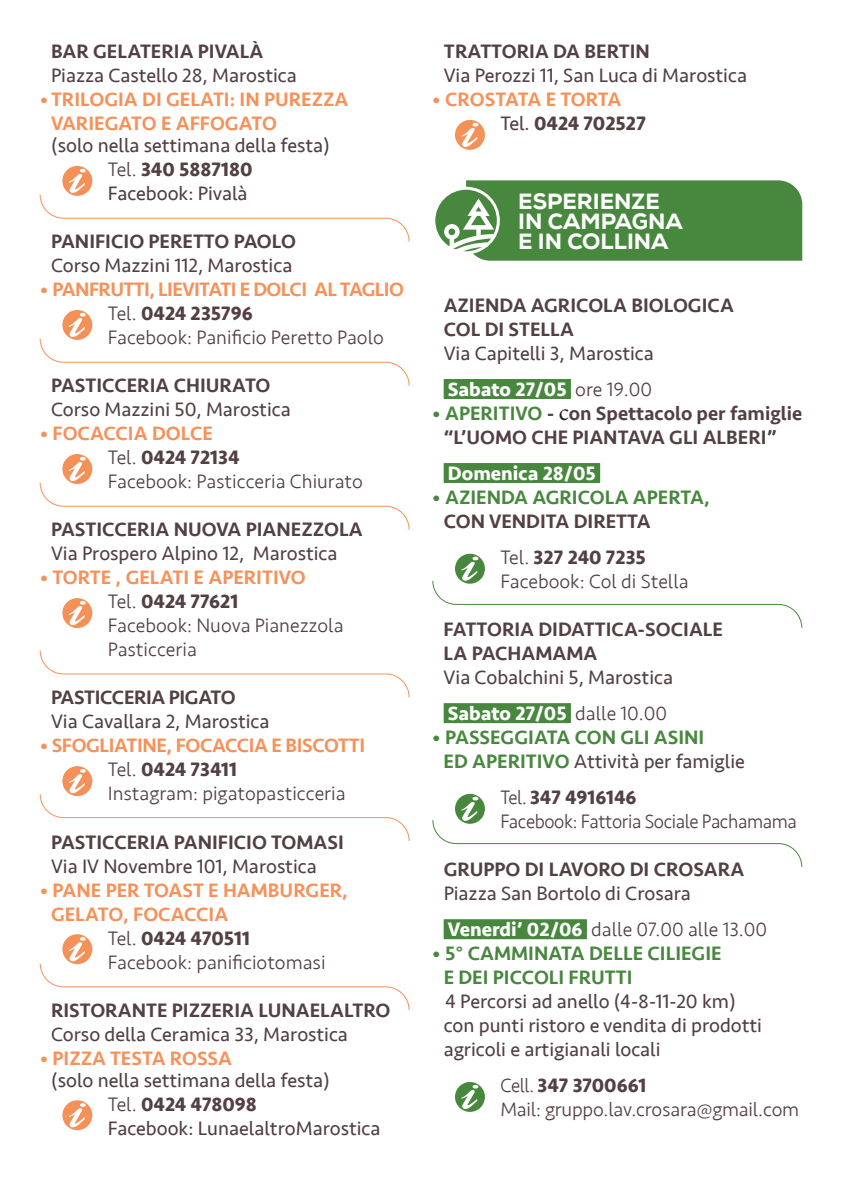
<style>
.page{position:relative;width:842px;height:1191px;background:#fff}
.page>*{position:absolute;margin:0;border:0;box-sizing:border-box;transform-origin:0 0}
.t1{font:800 22px/20px "Nexa";color:#fff}
.t2{font:20px/24px "Seravek";color:#524043}
.t3{font:500 20px/24px "Seravek";color:#524043}
.t4{font:300 20px/24px "Seravek";color:#524043}
.t5{font:500 20px/24px "Seravek";color:#48883e}
.t6{font:500 20px/24px "Seravek";color:#f79159}
.t7{font:500 20px/24px "Seravek";letter-spacing:-.03em;color:#f79159}
.t8{font:300 20px/24px "Seravek";color:#524043;scale:.95 1}
.t9{font:300 20px/24px "Seravek";letter-spacing:-.02em;color:#524043;scale:.95 1}
.t10{font:500 20px/24px "Seravek";letter-spacing:-.02em;color:#f79159}
.t11{font:500 20px "Seravek";letter-spacing:-.02em;color:#524043}
.t12{font:700 20px "Seravek";color:#524043}
.t13{font:700 20px "Seravek";color:#fff}
.s1{font-weight:300}
.s2{font-weight:700}
.s3{font-weight:300;color:#524043}
.s4{font-weight:700;color:#524043}
.s5{font-weight:500;color:#f79159}
.s6{font-weight:400;color:#524043}
.s7{font-weight:700;color:#fff}
.s8{color:#48883e}
.s9{font-family:"Minion Pro";font-weight:400;font-size:24px;color:#231f20}
</style>
<div class="page">
<svg style="left:62px;top:166px;width:30px;height:30px"></svg>
<div style="left:62px;top:310px;width:30px;height:30px;background:#f39159;border-radius:50%"></div>
<div style="left:62px;top:454px;width:30px;height:30px;background:#f39159;border-radius:50%"></div>
<div style="left:62px;top:598px;width:30px;height:30px;background:#f39159;border-radius:50%"></div>
<svg style="left:69px;top:601px;width:17px;height:24px"></svg>
<svg style="left:62px;top:766px;width:30px;height:30px"></svg>
<svg style="left:62px;top:934px;width:30px;height:30px"></svg>
<div style="left:62px;top:1100px;width:30px;height:30px;background:#f39159;border-radius:50%"></div>
<svg style="left:69px;top:1103px;width:17px;height:24px"></svg>
<div style="left:455px;top:120px;width:30px;height:30px;background:#f39159;border-radius:50%"></div>
<svg style="left:461px;top:123px;width:17px;height:24px"></svg>
<div style="left:444px;top:379px;width:127px;height:20px;background:#48883e"></div>
<div style="left:444px;top:463px;width:156px;height:20px;background:#48883e"></div>
<div style="left:444px;top:703px;width:127px;height:20px;background:#48883e"></div>
<div style="left:444px;top:919px;width:143px;height:20px;background:#48883e"></div>
<div style="left:455px;top:554px;width:30px;height:29px;background:#48883e;border-radius:50%"></div>
<div style="left:455px;top:794px;width:30px;height:29px;background:#48883e;border-radius:50%"></div>
<div style="left:455px;top:1082px;width:30px;height:29px;background:#48883e;border-radius:50%"></div>
<svg style="left:461px;top:1084px;width:17px;height:25px"></svg>
<div style="left:435px;top:190px;width:62px;height:61px;background:#48883e;border-radius:50%"></div>
<svg style="left:444px;top:180px;width:358px;height:81px;background:#55904c"></svg>
<svg style="left:39px;top:169px;width:371px;height:73px"></svg>
<svg style="left:432px;top:796px;width:371px;height:71px"></svg>
<svg style="left:432px;top:556px;width:371px;height:72px"></svg>
<svg style="left:39px;top:313px;width:371px;height:73px"></svg>
<svg style="left:39px;top:457px;width:371px;height:73px"></svg>
<svg style="left:39px;top:650px;width:371px;height:48px"></svg>
<svg style="left:39px;top:769px;width:371px;height:72px"></svg>
<svg style="left:39px;top:937px;width:371px;height:74px"></svg>
<p class="t3" style="left:51px;top:40px;width:214px">BAR GELATERIA PIVALÀ</p>
<p class="t2" style="left:51px;top:63px;width:247px">Piazza Castello 28, Marostica</p>
<p class="t6" style="left:51px;top:88px;width:299px;text-indent:-11px">• TRILOGIA DI GELATI: IN PUREZZA<br>VARIEGATO E AFFOGATO</p>
<p class="t2" style="left:108px;top:133px;width:224px;text-indent:-57px">(solo nella settimana della festa)<br><span class="s1">Tel.</span> <span class="s2">340 5887180<br></span>Facebook: Pivalà</p>
<p class="t3" style="left:51px;top:230px;width:247px">PANIFICIO PERETTO PAOLO</p>
<p class="t2" style="left:51px;top:253px;width:243px">Corso Mazzini 112, Marostica</p>
<p class="t7" style="left:108px;top:278px;width:298px;text-indent:-68px">• PANFRUTTI, LIEVITATI E DOLCI AL TAGLIO<br><span class="s3">Tel.</span> <span class="s4">0424 235796<br></span><span class="s3">Facebook: Panificio Peretto Paolo</span></p>
<p class="t3" style="left:51px;top:374px;width:221px">PASTICCERIA CHIURATO</p>
<p class="t2" style="left:51px;top:397px;width:241px">Corso Mazzini 50, Marostica</p>
<p class="t4" style="left:108px;top:422px;width:257px;text-indent:-68px"><span class="s5">• FOCACCIA DOLCE<br></span>Tel. <span class="s2">0424 72134<br></span>Facebook: Pasticceria Chiurato</p>
<p class="t3" style="left:51px;top:518px;width:313px">PASTICCERIA NUOVA PIANEZZOLA</p>
<p class="t2" style="left:51px;top:541px;width:288px">Via Prospero Alpino 12, Marostica</p>
<p class="t4" style="left:108px;top:566px;width:237px;text-indent:-68px"><span class="s5">• TORTE , GELATI E APERITIVO<br></span>Tel. <span class="s2">0424 77621<br></span>Facebook: Nuova Pianezzola<br>Pasticceria</p>
<p class="t11" style="left:51px;top:685px;width:186px">PASTICCERIA PIGATO</p>
<p class="t2" style="left:51px;top:709px;width:220px">Via Cavallara 2, Marostica</p>
<p class="t4" style="left:108px;top:734px;width:259px;text-indent:-68px"><span class="s5">• SFOGLIATINE, FOCACCIA E BISCOTTI<br></span>Tel. <span class="s2">0424 73411<br></span>Instagram: pigatopasticceria</p>
<p class="t3" style="left:51px;top:830px;width:294px">PASTICCERIA PANIFICIO TOMASI</p>
<p class="t2" style="left:51px;top:853px;width:267px">Via IV Novembre 101, Marostica</p>
<p class="t6" style="left:40px;top:878px;width:310px">• PANE PER TOAST E HAMBURGER,</p>
<p class="t6" style="left:51px;top:902px;width:179px">GELATO, FOCACCIA</p>
<p class="t12" style="left:108px;top:922px;width:144px"><span class="s1">Tel.</span> 0424 470511</p>
<p class="t4" style="left:108px;top:950px;width:219px">Facebook: panificiotomasi</p>
<p class="t3" style="left:51px;top:998px;width:341px">RISTORANTE PIZZERIA LUNAELALTRO</p>
<p class="t2" style="left:51px;top:1021px;width:298px">Corso della Ceramica 33, Marostica</p>
<p class="t6" style="left:40px;top:1046px;width:194px">• PIZZA TESTA ROSSA</p>
<p class="t2" style="left:108px;top:1067px;width:274px;text-indent:-57px">(solo nella settimana della festa)<br><span class="s1">Tel.</span> <span class="s2">0424 478098<br></span>Facebook: LunaelaltroMarostica</p>
<p class="t3" style="left:444px;top:40px;width:208px">TRATTORIA DA BERTIN</p>
<p class="t2" style="left:444px;top:63px;width:305px">Via Perozzi 11, San Luca di Marostica</p>
<p class="t10" style="left:500px;top:88px;width:147px;text-indent:-68px">• CROSTATA E TORTA<br><span class="s6">Tel.</span> <span class="s4">0424 702527</span></p>
<p class="t1" style="left:518px;top:191px;width:166px">ESPERIENZE<br>IN CAMPAGNA<br>E IN COLLINA</p>
<p class="t3" style="left:444px;top:293px;width:292px">AZIENDA AGRICOLA BIOLOGICA<br>COL DI STELLA</p>
<p class="t2" style="left:444px;top:335px;width:212px;line-height:36px">Via Capitelli 3, Marostica<br><span class="s7">Sabato 27/05</span> <span class="s1">ore 19.00</span></p>
<p class="t3" style="left:444px;top:401px;width:360px;text-indent:-11px"><span class="s8">• APERITIVO</span> - <span class="s9">c</span>on Spettacolo per famiglie “L’UOMO CHE PIANTAVA GLI ALBERI”</p>
<p class="t13" style="left:448px;top:457px;width:149px">Domenica 28/05</p>
<p class="t5" style="left:432px;top:485px;width:279px">• AZIENDA AGRICOLA APERTA,</p>
<p class="t3" style="left:444px;top:503px;width:209px;line-height:36px;text-align:right">CON VENDITA DIRETTA<br><span class="s1">Tel.</span> <span class="s2">327 240 7235</span></p>
<p class="t4" style="left:500px;top:570px;width:190px">Facebook: Col di Stella</p>
<p class="t3" style="left:444px;top:617px;width:281px">FATTORIA DIDATTICA-SOCIALE<br>LA PACHAMAMA</p>
<p class="t2" style="left:444px;top:659px;width:231px;line-height:36px">Via Cobalchini 5, Marostica<br><span class="s7">Sabato 27/05</span> <span class="s1">dalle 10.00</span></p>
<p class="t5" style="left:444px;top:725px;width:303px;text-indent:-11px">• PASSEGGIATA CON GLI ASINI<br>ED APERITIVO <span class="s6">Attività per famiglie</span></p>
<p class="t9" style="left:500px;top:786px;width:314px">Tel. <span class="s2">347 4916146<br></span>Facebook: Fattoria Sociale Pachamama</p>
<p class="t3" style="left:444px;top:857px;width:302px">GRUPPO DI LAVORO DI CROSARA</p>
<p class="t2" style="left:444px;top:875px;width:325px;line-height:36px">Piazza San Bortolo di Crosara<br><span class="s7">Venerdi’ 02/06</span> <span class="s1">dalle 07.00 alle 13.00</span></p>
<p class="t5" style="left:444px;top:941px;width:280px;text-indent:-11px">• 5° CAMMINATA DELLE CILIEGIE<br>E DEI PICCOLI FRUTTI</p>
<p class="t2" style="left:444px;top:989px;width:320px">4 Percorsi ad anello (4-8-11-20 km) con punti ristoro e vendita di prodotti agricoli e artigianali locali</p>
<p class="t8" style="left:500px;top:1074px;width:316px">Cell. <span class="s2">347 3700661<br></span>Mail: gruppo.lav.crosara@gmail.com</p>
</div>
